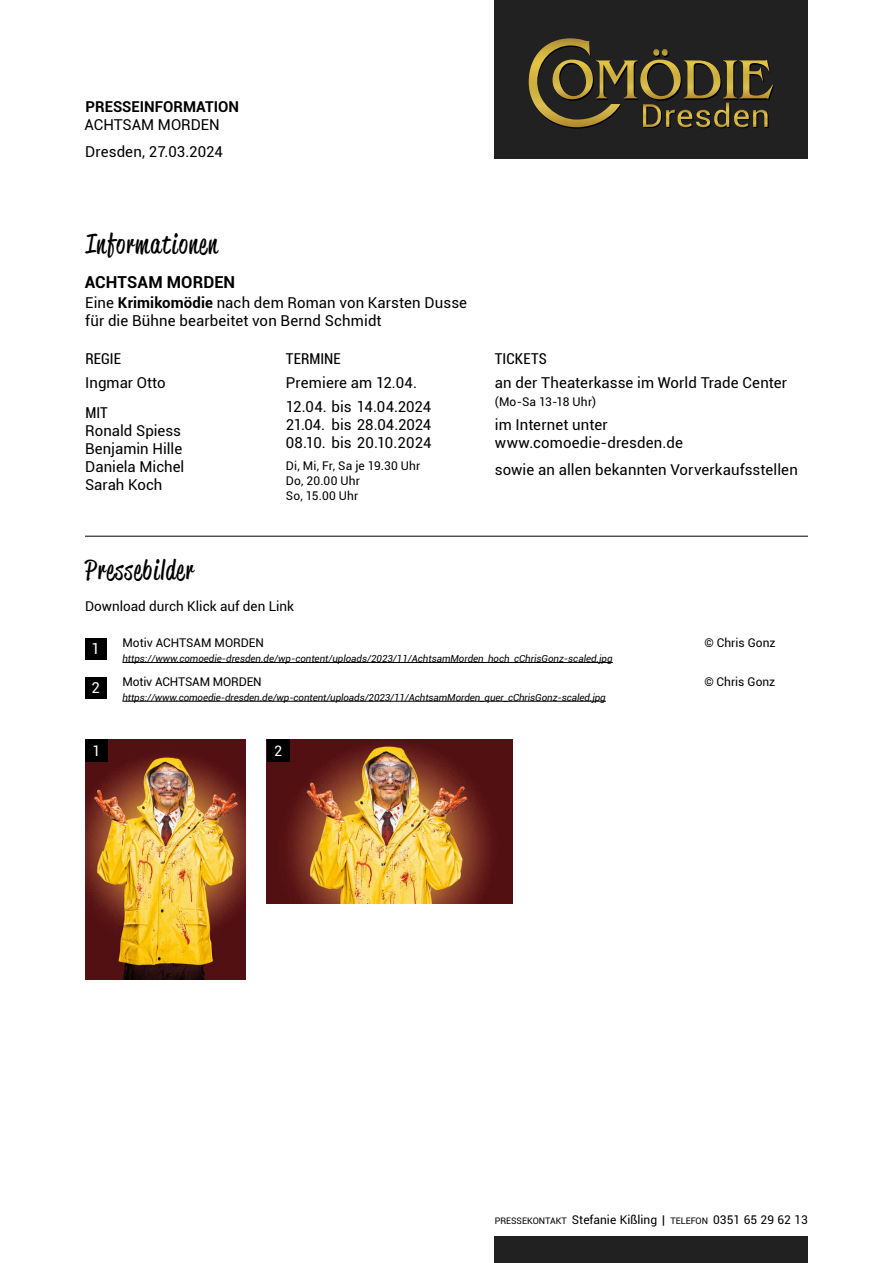
<style>
.page{position:relative;width:893px;height:1263px;background:#fff}
.page>*{position:absolute;margin:0;border:0;box-sizing:border-box;transform-origin:0 0}
.t1{font:27px "Reklame Script";letter-spacing:.06em;color:#000}
.t2{font:700 16.5px "Roboto";letter-spacing:.01em;color:#000}
.t3{font:15px/18px "Roboto";letter-spacing:.005em;color:#000}
.t4{font:condensed 15px "Roboto";color:#000}
.t5{font:700 15px "Roboto";color:#000}
.t6{font:15px "Roboto";color:#fff}
.t7{font:14.4px "Roboto";color:#fff}
.t8{font:13.5px "Roboto";color:#000}
.t9{font:12px "Roboto";color:#000}
.t10{font:12px/15px "Roboto";letter-spacing:.02em;color:#000}
.t11{font:italic 9.75px "Roboto";letter-spacing:-.01em;color:#000}
.s1{font-weight:700}
.s2{font-size:9px}
</style>
<div class="page">
<div style="left:495px;top:0;width:313px;height:158px;background:#212121"></div>
<svg style="left:529px;top:38px;width:245px;height:91px"></svg>
<div style="left:495px;top:1236px;width:313px;height:27px;background:#212121"></div>
<hr style="left:122px;top:662px;width:491px;height:1px;background:#000">
<hr style="left:122px;top:701px;width:484px;height:1px;background:#000">
<div style="left:85px;top:638px;width:22px;height:21px;background:#000"></div>
<div style="left:85px;top:677px;width:22px;height:22px;background:#000"></div>
<img style="left:85px;top:739px;width:160px;height:240px">
<div style="left:85px;top:739px;width:23px;height:23px;background:#000"></div>
<img style="left:267px;top:739px;width:246px;height:164px">
<div style="left:267px;top:739px;width:23px;height:23px;background:#000"></div>
<hr style="left:85px;top:536px;width:723px;height:1px;background:#000">
<p class="t5" style="left:86px;top:96px;width:155px">PRESSEINFORMATION</p>
<p class="t3" style="left:84px;top:111px;width:140px;line-height:27px">ACHTSAM MORDEN<br>Dresden, 27.03.2024</p>
<h1 class="t1" style="left:86px;top:226px;width:133px">Informationen</h1>
<p class="t2" style="left:85px;top:271px;width:152px">ACHTSAM MORDEN</p>
<p class="t3" style="left:85px;top:293px;width:383px">Eine <span class="s1">Krimikomödie</span> nach dem Roman von Karsten Dusse für die Bühne bearbeitet von Bernd Schmidt</p>
<p class="t4" style="left:86px;top:348px;width:37px">REGIE</p>
<p class="t3" style="left:85px;top:373px;width:82px">Ingmar Otto</p>
<p class="t4" style="left:86px;top:402px;width:24px">MIT</p>
<p class="t3" style="left:85px;top:421px;width:101px">Ronald Spiess<br>Benjamin Hille<br>Daniela Michel<br>Sarah Koch</p>
<p class="t4" style="left:286px;top:348px;width:56px">TERMINE</p>
<p class="t3" style="left:286px;top:370px;width:147px;line-height:24px">Premiere am 12.04.<br>12.04. bis 14.04.2024</p>
<p class="t3" style="left:286px;top:415px;width:147px">21.04. bis 28.04.2024<br>08.10. bis 20.10.2024</p>
<p class="t10" style="left:286px;top:458px;width:136px">Di, Mi, Fr, Sa je 19.30 Uhr<br>Do, 20.00 Uhr<br>So, 15.00 Uhr</p>
<h1 class="t1" style="left:85px;top:551px;width:109px">Pressebilder</h1>
<p class="t8" style="left:85px;top:597px;width:211px">Download durch Klick auf den Link</p>
<p class="t4" style="left:495px;top:348px;width:54px">TICKETS</p>
<p class="t3" style="left:495px;top:373px;width:294px">an der Theaterkasse im World Trade Center</p>
<p class="t9" style="left:495px;top:393px;width:103px">(Mo-Sa 13-18 Uhr)</p>
<p class="t3" style="left:495px;top:415px;width:190px">im Internet unter www.comoedie-dresden.de</p>
<p class="t3" style="left:495px;top:460px;width:305px">sowie an allen bekannten Vorverkaufsstellen</p>
<p class="t6" style="left:92px;top:638px;width:10px">1</p>
<p class="t6" style="left:92px;top:678px;width:10px">2</p>
<p class="t9" style="left:122px;top:634px;width:143px">Motiv ACHTSAM MORDEN</p>
<p class="t9" style="left:704px;top:634px;width:73px">© Chris Gonz</p>
<p class="t11" style="left:122px;top:651px;width:492px">https://www.comoedie-dresden.de/wp-content/uploads/2023/11/AchtsamMorden_hoch_cChrisGonz-scaled.jpg</p>
<p class="t9" style="left:122px;top:673px;width:141px">Motiv ACHTSAM MORDEN</p>
<p class="t9" style="left:704px;top:673px;width:72px">© Chris Gonz</p>
<p class="t11" style="left:122px;top:690px;width:485px">https://www.comoedie-dresden.de/wp-content/uploads/2023/11/AchtsamMorden_quer_cChrisGonz-scaled.jpg</p>
<p class="t7" style="left:92px;top:741px;width:10px">1</p>
<p class="t7" style="left:274px;top:741px;width:10px">2</p>
<p class="t9" style="left:495px;top:1211px;width:315px"><span class="s2">PRESSEKONTAKT</span> Stefanie Kißling | <span class="s2">TELEFON</span> 0351 65 29 62 13</p>
</div>
